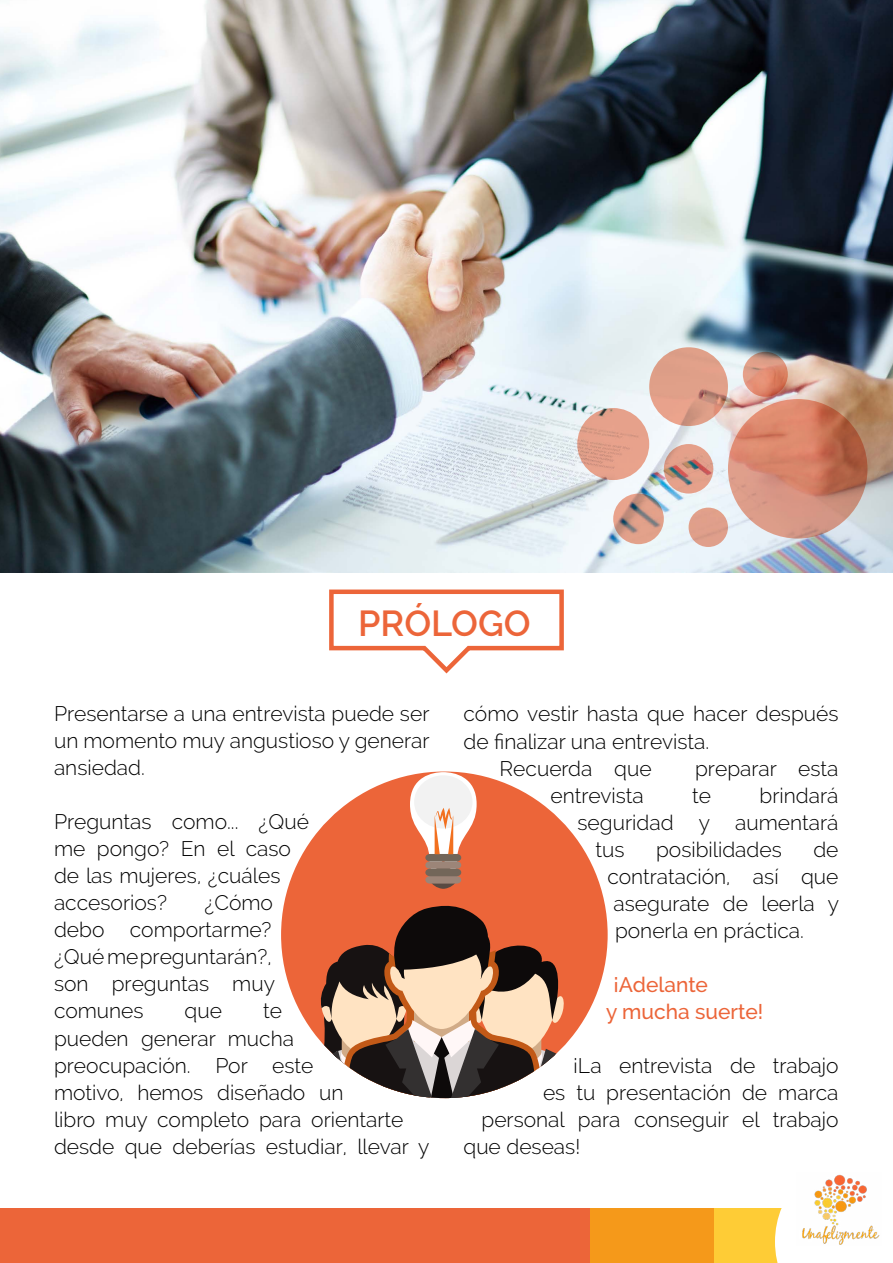
<style>
.page{position:relative;width:893px;height:1263px;background:#fff}
.page>*{position:absolute;margin:0;border:0;box-sizing:border-box;transform-origin:0 0}
.t1{font:600 36px "Raleway";color:#ec6539}
.t2{font:300 21px/27px "Raleway";color:#000}
.t3{font:500 21px/27px "Raleway";color:#ec6539}
</style>
<div class="page">
<img style="left:0;top:0;width:893px;height:572px">
<div style="left:281px;top:771px;width:327px;height:327px;background:#ec6539;border-radius:50%"></div>
<svg style="left:299px;top:905px;width:291px;height:193px"></svg>
<svg style="left:429px;top:866px;width:28px;height:23px"></svg>
<svg style="left:410px;top:772px;width:67px;height:111px"></svg>
<svg style="left:728px;top:399px;width:139px;height:139px;background:#d0836c"></svg>
<svg style="left:649px;top:347px;width:79px;height:79px;background:#dd9d87"></svg>
<svg style="left:664px;top:444px;width:49px;height:49px;background:#d09382"></svg>
<svg style="left:743px;top:352px;width:45px;height:45px;background:#d78a72"></svg>
<svg style="left:577px;top:408px;width:72px;height:72px;background:#e29f89"></svg>
<svg style="left:613px;top:493px;width:51px;height:51px;background:#c89687"></svg>
<div style="left:689px;top:508px;width:39px;height:39px;background:#e09f8b;border-radius:50%"></div>
<svg style="left:329px;top:589px;width:235px;height:85px"></svg>
<div style="left:0;top:1209px;width:631px;height:54px;background:#ec6539"></div>
<div style="left:590px;top:1209px;width:166px;height:54px;background:#f5991a"></div>
<div style="left:714px;top:1209px;width:82px;height:54px;background:#fecc36"></div>
<svg style="left:775px;top:1208px;width:21px;height:55px"></svg>
<img style="left:802px;top:1174px;width:78px;height:71px">
<h1 class="t1" style="left:358px;top:602px;width:174px">PRÓLOGO</h1>
<p class="t2" style="left:54px;top:700px;width:377px;text-align:justify">Presentarse a una entrevista puede ser un momento muy angustioso y generar ansiedad.</p>
<p class="t2" style="left:54px;top:808px;width:257px">Preguntas como... ¿Qué me pongo? En el caso de las mujeres, ¿cuáles accesorios?</p>
<p class="t2" style="left:54px;top:889px;width:223px;text-indent:151px">¿Cómo debo comportarme? ¿Qué me preguntarán?, son preguntas muy comunes</p>
<p class="t2" style="left:54px;top:997px;width:377px;text-indent:209px">te<br>pueden generar mucha preocupación. Por este<br>motivo, hemos diseñado un<br>libro muy completo para orientarte desde que deberías estudiar, llevar y</p>
<p class="t2" style="left:185px;top:997px;width:39px">que</p>
<p class="t2" style="left:463px;top:700px;width:377px">cómo vestir hasta que hacer después</p>
<p class="t2" style="left:463px;top:727px;width:247px">de finalizar una entrevista.</p>
<p class="t2" style="left:499px;top:754px;width:154px">Recuerda que</p>
<p class="t2" style="left:695px;top:754px;width:145px">preparar esta</p>
<p class="t2" style="left:551px;top:781px;width:95px">entrevista</p>
<p class="t2" style="left:692px;top:781px;width:20px">te</p>
<p class="t2" style="left:759px;top:781px;width:81px">brindará</p>
<p class="t2" style="left:578px;top:808px;width:262px">seguridad y aumentará</p>
<p class="t2" style="left:596px;top:835px;width:31px">tus</p>
<p class="t2" style="left:656px;top:835px;width:127px">posibilidades</p>
<p class="t2" style="left:813px;top:835px;width:27px">de</p>
<p class="t2" style="left:607px;top:862px;width:233px">contratación, así que</p>
<p class="t2" style="left:614px;top:889px;width:227px">asegurate de leerla y</p>
<p class="t2" style="left:615px;top:916px;width:190px">ponerla en práctica.</p>
<p class="t3" style="left:606px;top:971px;width:159px;text-indent:7px">¡Adelante<br>y mucha suerte!</p>
<p class="t2" style="left:573px;top:1051px;width:267px">¡La entrevista de trabajo</p>
<p class="t2" style="left:543px;top:1078px;width:297px">es tu presentación de marca</p>
<p class="t2" style="left:481px;top:1105px;width:358px">personal para conseguir el trabajo</p>
<p class="t2" style="left:463px;top:1132px;width:118px">que deseas!</p>
</div>
